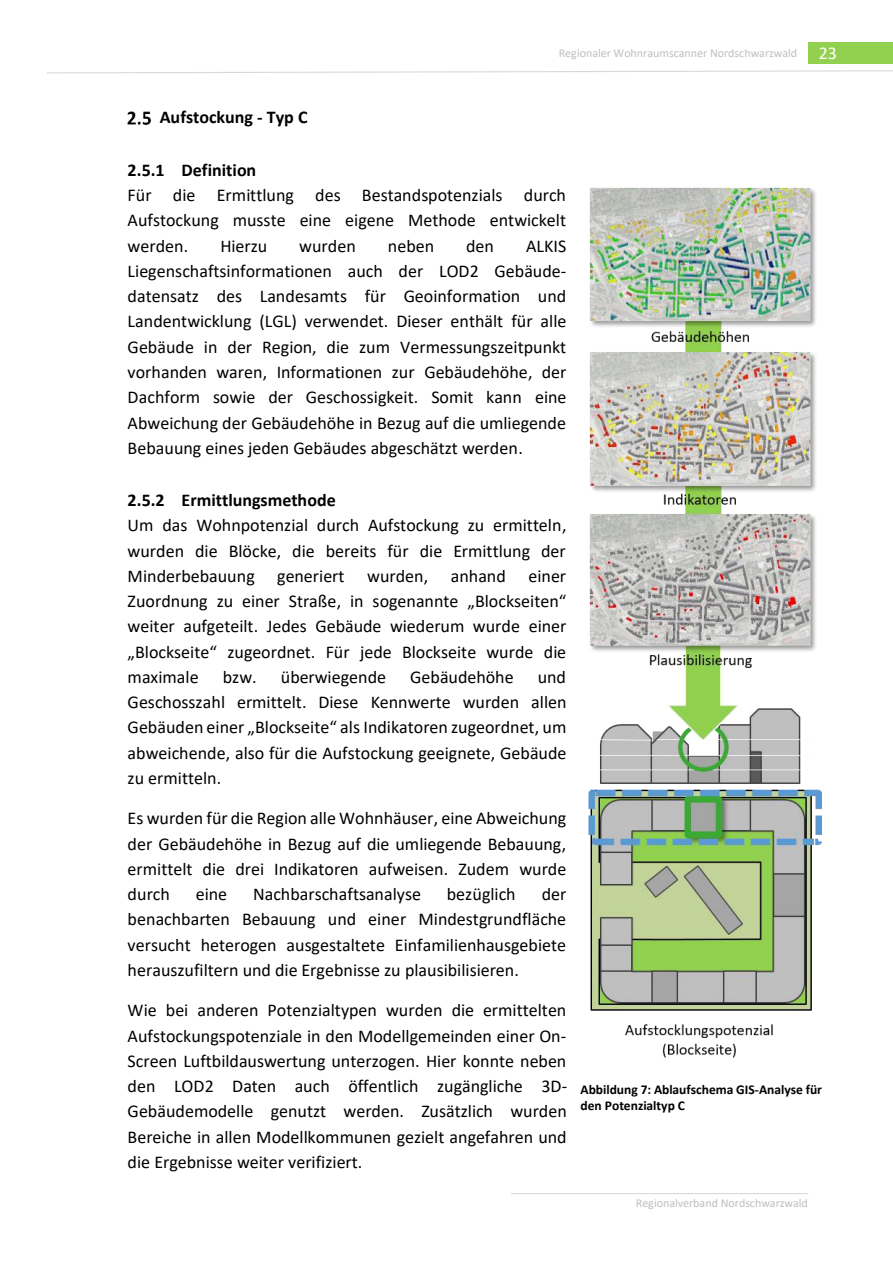
<style>
.page{position:relative;width:893px;height:1263px;background:#fff}
.page>*{position:absolute;margin:0;border:0;box-sizing:border-box;transform-origin:0 0}
.t1{font:18px/25.3px "Calibri";color:#000;text-align:justify}
.t2{font:700 18px "Calibri";color:#000}
.t3{font:700 13.5px/16.2px "Calibri";color:#000}
.t4{font:12px "Calibri";letter-spacing:-.005em;color:#bfbfbf}
.s1{font-size:18px;color:#fff}
</style>
<div class="page">
<div style="left:808px;top:42px;width:84px;height:22px;background:#92d050"></div>
<svg style="left:47px;top:70px;width:846px;height:4px"></svg>
<hr style="left:511px;top:1193px;width:297px;height:1px;background:#d9d9d9">
<img style="left:128px;top:111px;width:22px;height:13px">
<img style="left:588px;top:187px;width:233px;height:871px">
<p class="t4" style="left:559px;top:48px;width:280px">Regionaler Wohnraumscanner Nordschwarzwald <span class="s1">23</span></p>
<h2 class="t2" style="left:160px;top:110px;width:149px">Aufstockung - Typ C</h2>
<h3 class="t2" style="left:128px;top:162px;width:130px">2.5.1 Definition</h3>
<p class="t1" style="left:128px;top:184px;width:440px">Für die Ermittlung des Bestandspotenzials durch Aufstockung musste eine eigene Methode entwickelt werden.</p>
<p class="t1" style="left:220px;top:234px;width:49px">Hierzu</p>
<p class="t1" style="left:299px;top:234px;width:58px">wurden</p>
<p class="t1" style="left:388px;top:234px;width:48px">neben</p>
<p class="t1" style="left:466px;top:234px;width:29px">den</p>
<p class="t1" style="left:128px;top:234px;width:440px;text-indent:398px">ALKIS Liegenschaftsinformationen auch der LOD2 Gebäude&shy;datensatz des Landesamts für Geoinformation und Landentwicklung (LGL) verwendet. Dieser enthält für alle Gebäude in der Region, die zum Vermessungszeitpunkt vorhanden waren, Informationen zur Gebäudehöhe, der Dachform sowie der Geschossigkeit. Somit kann eine Abweichung der Gebäudehöhe in Bezug auf die umliegende Bebauung eines jeden Gebäudes abgeschätzt werden.</p>
<h3 class="t2" style="left:128px;top:493px;width:210px">2.5.2 Ermittlungsmethode</h3>
<p class="t1" style="left:128px;top:514px;width:440px">Um das Wohnpotenzial durch Aufstockung zu ermitteln, wurden die Blöcke, die bereits für die Ermittlung der Minderbebauung generiert</p>
<p class="t1" style="left:367px;top:565px;width:140px">wurden, anhand</p>
<p class="t1" style="left:128px;top:565px;width:440px;text-indent:401px">einer Zuordnung zu einer Straße, in sogenannte „Blockseiten“ weiter aufgeteilt. Jedes Gebäude wiederum wurde einer „Blockseite“ zugeordnet. Für jede Blockseite wurde die maximale</p>
<p class="t1" style="left:223px;top:666px;width:35px">bzw.</p>
<p class="t1" style="left:281px;top:666px;width:107px">überwiegende</p>
<p class="t1" style="left:410px;top:666px;width:105px">Gebäudehöhe</p>
<p class="t1" style="left:128px;top:666px;width:440px;text-indent:410px">und Geschosszahl ermittelt. Diese Kennwerte wurden allen Gebäuden einer „Blockseite“ als Indikatoren zugeordnet, um abweichende, also für die Aufstockung geeignete, Gebäude zu ermitteln.</p>
<p class="t1" style="left:128px;top:807px;width:440px">Es wurden für die Region alle Wohnhäuser, eine Abweichung der Gebäudehöhe in Bezug auf die umliegende Bebauung, ermittelt die drei Indikatoren aufweisen. Zudem wurde durch</p>
<p class="t1" style="left:196px;top:883px;width:33px">eine</p>
<p class="t1" style="left:253px;top:883px;width:169px">Nachbarschaftsanalyse</p>
<p class="t1" style="left:447px;top:883px;width:70px">bezüglich</p>
<p class="t1" style="left:128px;top:883px;width:440px;text-indent:414px">der benachbarten Bebauung und einer Mindestgrundfläche versucht heterogen ausgestaltete Einfamilienhausgebiete herauszufiltern und die Ergebnisse zu plausibilisieren.</p>
<p class="t1" style="left:128px;top:999px;width:441px">Wie bei anderen Potenzialtypen wurden die ermittelten Aufstockungspotenziale in den Modellgemeinden einer On-Screen Luftbildauswertung unterzogen. Hier konnte neben den LOD2 Daten auch öffentlich zugängliche 3D-Gebäudemodelle genutzt werden. Zusätzlich wurden Bereiche in allen Modellkommunen gezielt angefahren und die Ergebnisse weiter verifiziert.</p>
<p class="t3" style="left:581px;top:1082px;width:243px">Abbildung 7: Ablaufschema GIS-Analyse für den Potenzialtyp C</p>
<p class="t4" style="left:636px;top:1198px;width:174px">Regionalverband Nordschwarzwald</p>
</div>
